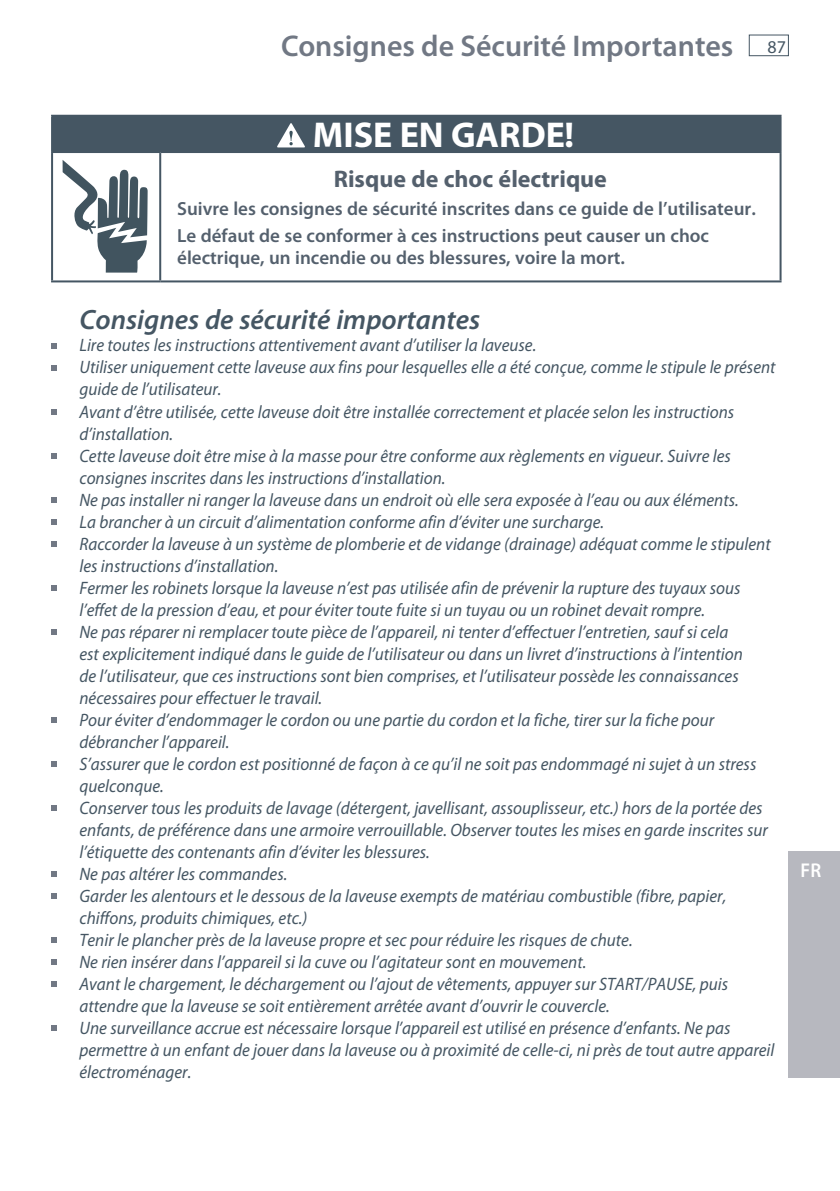
<style>
.page{position:relative;width:840px;height:1191px;background:#fff}
.page>*{position:absolute;margin:0;border:0;box-sizing:border-box;transform-origin:0 0}
.t1{font:700 36px "Myriad Pro";color:#fff}
.t2{font:600 30px "Myriad Pro";color:#717884}
.t3{font:italic 600 28px "Myriad Pro";color:#455663}
.t4{font:700 24px "Myriad Pro";color:#54606d}
.t5{font:600 20px "Myriad Pro";color:#fff;scale:.95 1}
.t6{font:600 19px/27.6px "Myriad Pro";color:#54606d}
.t7{font:italic 18px/22px "Myriad Pro";color:#455663;scale:.95 1}
.s1{font-weight:400;font-size:18px;color:#455663}
</style>
<div class="page">
<div style="left:748px;top:35px;width:40px;height:21px;border:1px solid #455663"></div>
<div style="left:52px;top:116px;width:728px;height:36px;background:#455663"></div>
<hr style="left:51px;top:115px;width:109px;height:2px;background:#455663">
<hr style="left:51px;top:117px;width:2px;height:34px;background:#455663">
<hr style="left:160px;top:115px;width:621px;height:2px;background:#455663">
<hr style="left:779px;top:117px;width:2px;height:34px;background:#455663">
<hr style="left:51px;top:151px;width:109px;height:2px;background:#455663">
<hr style="left:51px;top:153px;width:2px;height:127px;background:#455663">
<hr style="left:160px;top:151px;width:621px;height:2px;background:#455663">
<hr style="left:159px;top:153px;width:2px;height:127px;background:#455663">
<hr style="left:779px;top:153px;width:2px;height:127px;background:#455663">
<hr style="left:51px;top:280px;width:109px;height:2px;background:#455663">
<hr style="left:160px;top:280px;width:621px;height:2px;background:#455663">
<svg style="left:277px;top:123px;width:28px;height:24px"></svg>
<svg style="left:63px;top:160px;width:85px;height:113px"></svg>
<svg style="left:51px;top:343px;width:6px;height:5px"></svg>
<svg style="left:51px;top:365px;width:6px;height:5px"></svg>
<svg style="left:51px;top:409px;width:6px;height:5px"></svg>
<svg style="left:51px;top:453px;width:6px;height:5px"></svg>
<svg style="left:51px;top:497px;width:6px;height:5px"></svg>
<svg style="left:51px;top:519px;width:6px;height:5px"></svg>
<svg style="left:51px;top:541px;width:6px;height:5px"></svg>
<svg style="left:51px;top:585px;width:6px;height:5px"></svg>
<svg style="left:51px;top:629px;width:6px;height:5px"></svg>
<svg style="left:51px;top:717px;width:6px;height:5px"></svg>
<svg style="left:51px;top:761px;width:6px;height:5px"></svg>
<svg style="left:51px;top:805px;width:6px;height:5px"></svg>
<svg style="left:51px;top:871px;width:6px;height:5px"></svg>
<svg style="left:51px;top:893px;width:6px;height:5px"></svg>
<svg style="left:51px;top:937px;width:6px;height:5px"></svg>
<svg style="left:51px;top:959px;width:6px;height:5px"></svg>
<svg style="left:51px;top:981px;width:6px;height:5px"></svg>
<svg style="left:51px;top:1025px;width:6px;height:5px"></svg>
<div style="left:788px;top:851px;width:51px;height:227px;background:#b7b8bf"></div>
<h2 class="t2" style="left:281px;top:35px;width:506px">Consignes de Sécurité Importantes <span class="s1">87</span></h2>
<h1 class="t1" style="left:313px;top:122px;width:263px">MISE EN GARDE!</h1>
<h3 class="t4" style="left:333px;top:170px;width:274px">Risque de choc électrique</h3>
<p class="t6" style="left:177px;top:196px;width:579px">Suivre les consignes de sécurité inscrites dans ce guide de l’utilisateur.<br>Le défaut de se conformer à ces instructions peut causer un choc</p>
<p class="t6" style="left:177px;top:246px;width:449px">électrique, un incendie ou des blessures, voire la mort.</p>
<h3 class="t3" style="left:79px;top:309px;width:402px">Consignes de sécurité importantes</h3>
<p class="t7" style="left:79px;top:336px;width:733px">Lire toutes les instructions attentivement avant d’utiliser la laveuse.<br>Utiliser uniquement cette laveuse aux fins pour lesquelles elle a été conçue, comme le stipule le présent guide de l’utilisateur.<br>Avant d’être utilisée, cette laveuse doit être installée correctement et placée selon les instructions d’installation.<br>Cette laveuse doit être mise à la masse pour être conforme aux règlements en vigueur. Suivre les consignes inscrites dans les instructions d’installation.<br>Ne pas installer ni ranger la laveuse dans un endroit où elle sera exposée à l’eau ou aux éléments.<br>La brancher à un circuit d’alimentation conforme afin d’éviter une surcharge.<br>Raccorder la laveuse à un système de plomberie et de vidange (drainage) adéquat comme le stipulent les instructions d’installation.<br>Fermer les robinets lorsque la laveuse n’est pas utilisée afin de prévenir la rupture des tuyaux sous l’effet de la pression d’eau, et pour éviter toute fuite si un tuyau ou un robinet devait rompre.<br>Ne pas réparer ni remplacer toute pièce de l’appareil, ni tenter d’effectuer l’entretien, sauf si cela<br>est explicitement indiqué dans le guide de l’utilisateur ou dans un livret d’instructions à l’intention<br>de l’utilisateur, que ces instructions sont bien comprises, et l’utilisateur possède les connaissances nécessaires pour effectuer le travail.<br>Pour éviter d’endommager le cordon ou une partie du cordon et la fiche, tirer sur la fiche pour débrancher l’appareil.<br>S’assurer que le cordon est positionné de façon à ce qu’il ne soit pas endommagé ni sujet à un stress quelconque.<br>Conserver tous les produits de lavage (détergent, javellisant, assouplisseur, etc.) hors de la portée des enfants, de préférence dans une armoire verrouillable. Observer toutes les mises en garde inscrites sur l’étiquette des contenants afin d’éviter les blessures.<br>Ne pas altérer les commandes.<br>Garder les alentours et le dessous de la laveuse exempts de matériau combustible (fibre, papier, chiffons, produits chimiques, etc.)<br>Tenir le plancher près de la laveuse propre et sec pour réduire les risques de chute.<br>Ne rien insérer dans l’appareil si la cuve ou l’agitateur sont en mouvement.<br>Avant le chargement, le déchargement ou l’ajout de vêtements, appuyer sur START/PAUSE, puis attendre que la laveuse se soit entièrement arrêtée avant d’ouvrir le couvercle.<br>Une surveillance accrue est nécessaire lorsque l’appareil est utilisé en présence d’enfants. Ne pas permettre à un enfant de jouer dans la laveuse ou à proximité de celle-ci, ni près de tout autre appareil électroménager.</p>
<p class="t5" style="left:800px;top:863px;width:23px">FR</p>
</div>
